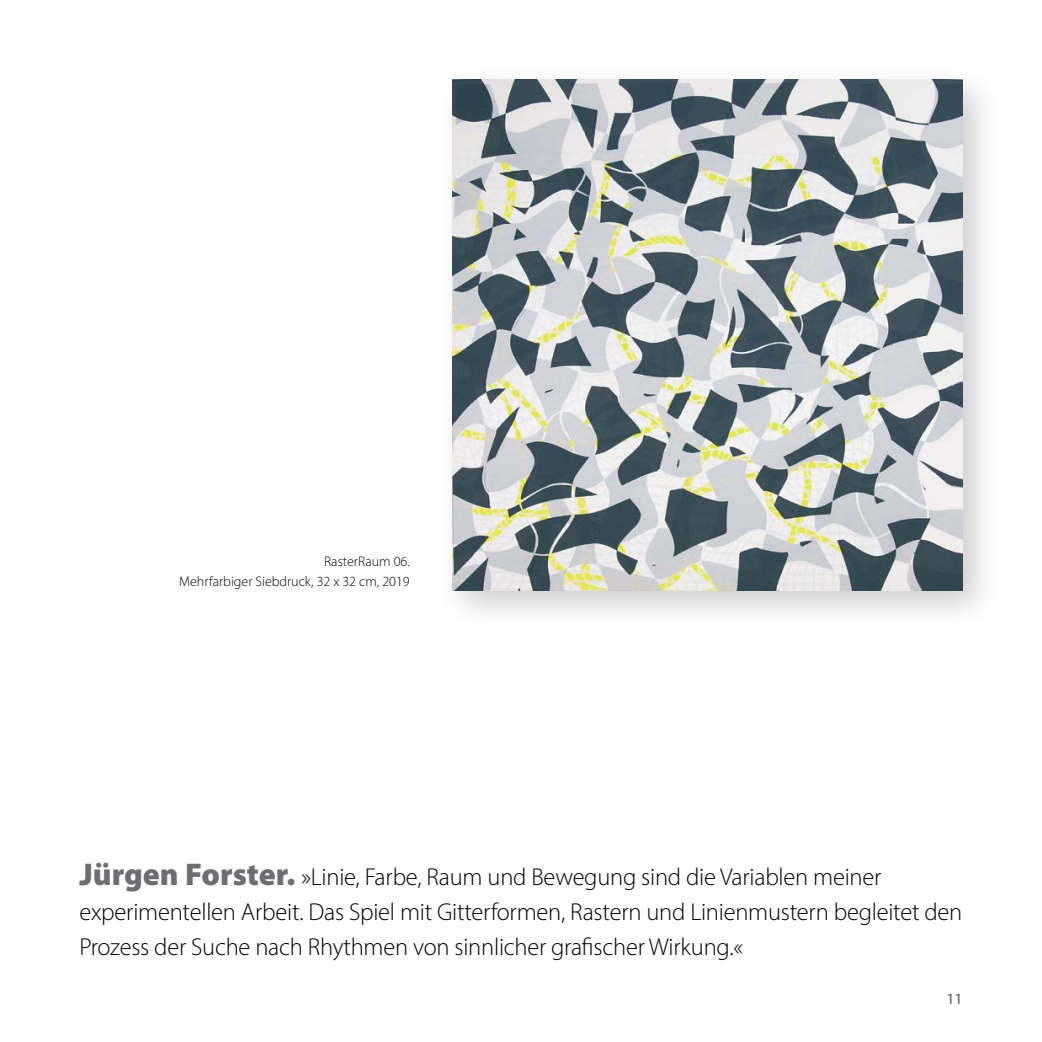
<style>
.page{position:relative;width:1042px;height:1042px;background:#fff}
.page>*{position:absolute;margin:0;border:0;box-sizing:border-box;transform-origin:0 0}
.t1{font:300 24.5px/35px "Myriad Pro";letter-spacing:-.01em;color:#000}
.t2{font:15.75px "Myriad Pro";color:#58595b}
.t3{font:300 14px/19.2px "Myriad Pro";color:#000;text-align:right}
.s1{font-weight:900;font-size:31.5px;color:#6d6e71}
</style>
<div class="page">
<div style="left:436px;top:64px;width:566px;height:566px;background:#000;opacity:.2"></div>
<img style="left:452px;top:80px;width:510px;height:510px">
<p class="t3" style="left:179px;top:552px;width:232px">RasterRaum 06.<br>Mehrfarbiger Siebdruck, 32 x 32 cm, 2019</p>
<p class="t1" style="left:79px;top:858px;width:884px"><span class="s1">Jürgen Forster.</span> »Linie, Farbe, Raum und Bewegung sind die Variablen meiner experimentellen Arbeit. Das Spiel mit Gitterformen, Rastern und Linienmustern begleitet den<br>Prozess der Suche nach Rhythmen von sinnlicher grafischer Wirkung.«</p>
<p class="t2" style="left:946px;top:989px;width:18px">11</p>
</div>
